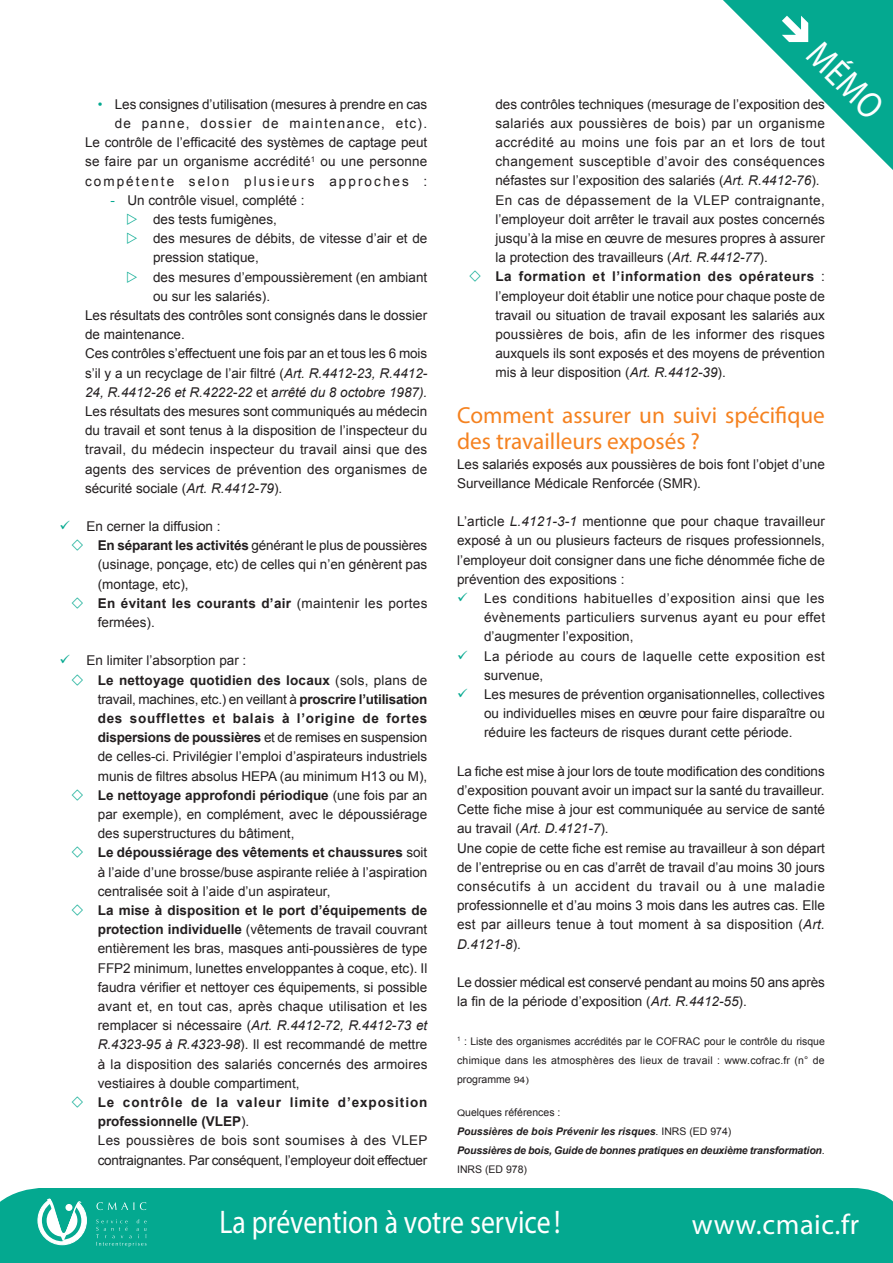
<style>
.page{position:relative;width:893px;height:1263px;background:#fff}
.page>*{position:absolute;margin:0;border:0;box-sizing:border-box;transform-origin:0 0}
.t1{font:37.5px "Myriad Pro";color:#fff;scale:.84 1}
.t2{font:32.85px "Myriad Pro";color:#fff;scale:.85 1}
.t3{font:28.5px "Myriad Pro";letter-spacing:.02em;color:#fff}
.t4{font:23.25px/26.2px "Myriad Pro";color:#f58220}
.t5{font:13.5px/19.2px "Arial";color:#231f20}
.t6{font:13.5px/19.2px "Arial";letter-spacing:-.02em;color:#231f20}
.t7{font:italic 13.5px "Arial";color:#231f20}
.t8{font:italic 700 10.5px/19.2px "Arial";letter-spacing:-.015em;color:#231f20}
.t9{font:10.5px/19.2px "Arial";letter-spacing:.02em;color:#231f20;text-align:justify}
.s1{color:#04a990}
.s2{font-style:italic}
.s3{font-style:normal}
.s4{font-weight:700}
.s5{font-size:8.85px}
.s6{font-weight:400;font-style:normal;font-size:8.85px}
.s7{font-weight:400;font-style:normal}
</style>
<div class="page">
<div style="left:0;top:1188px;width:893px;height:75px;background:#04a990"></div>
<svg style="left:37px;top:1198px;width:50px;height:47px"></svg>
<svg style="left:96px;top:1202px;width:38px;height:8px"></svg>
<svg style="left:140px;top:1202px;width:6px;height:8px"></svg>
<svg style="left:96px;top:1219px;width:51px;height:28px"></svg>
<svg style="left:723px;top:0;width:170px;height:170px"></svg>
<p class="t5" style="left:85px;top:94px;width:344px;text-align:right"><span class="s1">•</span> Les consignes d’utilisation (mesures à prendre en cas de panne, dossier de maintenance, etc).<br>Le contrôle de l’efficacité des systèmes de captage peut se faire par un organisme accrédité<sup>1</sup> ou une personne compétente selon plusieurs approches :</p>
<p class="t5" style="left:111px;top:190px;width:196px"><span class="s1">-</span> Un contrôle visuel, complété :</p>
<p class="t5" style="left:153px;top:210px;width:125px">des tests fumigènes,</p>
<p class="t5" style="left:153px;top:229px;width:276px">des mesures de débits, de vitesse d’air et de</p>
<p class="t5" style="left:153px;top:248px;width:107px">pression statique,</p>
<p class="t5" style="left:153px;top:267px;width:276px">des mesures d’empoussièrement (en ambiant</p>
<p class="t5" style="left:153px;top:286px;width:119px">ou sur les salariés).</p>
<p class="t5" style="left:85px;top:306px;width:344px">Les résultats des contrôles sont consignés dans le dossier</p>
<p class="t5" style="left:85px;top:325px;width:101px">de maintenance.</p>
<p class="t5" style="left:85px;top:344px;width:344px">Ces contrôles s’effectuent une fois par an et tous les 6 mois</p>
<p class="t5" style="left:85px;top:363px;width:344px">s’il y a un recyclage de l’air filtré (<span class="s2">Art. R.4412-23, R.4412-</span></p>
<p class="t7" style="left:85px;top:383px;width:344px">24, R.4412-26 et R.4222-22 <span class="s3">et</span> arrêté du 8 octobre 1987).</p>
<p class="t5" style="left:85px;top:402px;width:344px">Les résultats des mesures sont communiqués au médecin</p>
<p class="t5" style="left:85px;top:421px;width:344px">du travail et sont tenus à la disposition de l’inspecteur du</p>
<p class="t5" style="left:85px;top:440px;width:344px">travail, du médecin inspecteur du travail ainsi que des</p>
<p class="t5" style="left:85px;top:459px;width:344px">agents des services de prévention des organismes de</p>
<p class="t5" style="left:85px;top:478px;width:199px">sécurité sociale (<span class="s2">Art. R.4412-79</span>).</p>
<p class="t5" style="left:98px;top:517px;width:331px;text-indent:-11px">En cerner la diffusion :<br><span class="s4">En séparant les activités</span> générant le plus de poussières (usinage, ponçage, etc) de celles qui n’en génèrent pas (montage, etc),<br><span class="s4">En évitant les courants d’air</span> (maintenir les portes fermées).</p>
<p class="t5" style="left:98px;top:651px;width:331px;text-indent:-11px">En limiter l’absorption par :<br><span class="s4">Le nettoyage quotidien des locaux</span> (sols, plans de travail, machines, etc.) en veillant à <span class="s4">proscrire l’utilisation des soufflettes et balais à l’origine de fortes dispersions de poussières</span> et de remises en suspension de celles-ci. Privilégier l’emploi d’aspirateurs industriels munis de filtres absolus HEPA (au minimum H13 ou M), <span class="s4">Le nettoyage approfondi périodique</span> (une fois par an par exemple), en complément, avec le dépoussiérage des superstructures du bâtiment,<br><span class="s4">Le dépoussiérage des vêtements et chaussures</span> soit à l’aide d’une brosse/buse aspirante reliée à l’aspiration centralisée soit à l’aide d’un aspirateur,</p>
<p class="t5" style="left:98px;top:901px;width:331px;text-align:justify"><span class="s4">La mise à disposition et le port d’équipements de protection individuelle</span> (vêtements de travail couvrant entièrement les bras, masques anti-poussières de type FFP2 minimum, lunettes enveloppantes à coque, etc). Il faudra vérifier et nettoyer ces équipements, si possible avant et, en tout cas, après chaque utilisation et les remplacer si nécessaire (<span class="s2">Art. R.4412-72, R.4412-73 et R.4323-95 à R.4323-98</span>). Il est recommandé de mettre à la disposition des salariés concernés des armoires vestiaires à double compartiment,</p>
<p class="t6" style="left:98px;top:1093px;width:331px"><span class="s4">Le contrôle de la valeur limite d’exposition professionnelle (VLEP</span>).<br>Les poussières de bois sont soumises à des VLEP contraignantes. Par conséquent, l’employeur doit effectuer</p>
<h1 class="t1" style="left:798px;top:0;width:163px;rotate:45deg">➔MÉMO</h1>
<p class="t5" style="left:495px;top:94px;width:331px">des contrôles techniques (mesurage de l’exposition des salariés aux poussières de bois) par un organisme accrédité au moins une fois par an et lors de tout changement susceptible d’avoir des conséquences néfastes sur l’exposition des salariés (<span class="s2">Art. R.4412-76</span>).<br>En cas de dépassement de la VLEP contraignante, l’employeur doit arrêter le travail aux postes concernés jusqu’à la mise en œuvre de mesures propres à assurer la protection des travailleurs (<span class="s2">Art. R.4412-77</span>).<br><span class="s4">La formation et l’information des opérateurs</span> : l’employeur doit établir une notice pour chaque poste de travail ou situation de travail exposant les salariés aux poussières de bois, afin de les informer des risques auxquels ils sont exposés et des moyens de prévention mis à leur disposition (<span class="s2">Art. R.4412-39</span>).</p>
<h3 class="t4" style="left:457px;top:402px;width:369px">Comment assurer un suivi spécifique des travailleurs exposés ?</h3>
<p class="t5" style="left:457px;top:454px;width:369px">Les salariés exposés aux poussières de bois font l’objet d’une<br>Surveillance Médicale Renforcée (SMR).</p>
<p class="t5" style="left:457px;top:512px;width:369px;text-align:justify">L’article <span class="s2">L.4121-3-1</span> mentionne que pour chaque travailleur exposé à un ou plusieurs facteurs de risques professionnels, l’employeur doit consigner dans une fiche dénommée fiche de prévention des expositions :</p>
<p class="t5" style="left:484px;top:589px;width:342px">Les conditions habituelles d’exposition ainsi que les évènements particuliers survenus ayant eu pour effet d’augmenter l’exposition,<br>La période au cours de laquelle cette exposition est survenue,<br>Les mesures de prévention organisationnelles, collectives ou individuelles mises en œuvre pour faire disparaître ou réduire les facteurs de risques durant cette période.</p>
<p class="t5" style="left:457px;top:761px;width:369px">La fiche est mise à jour lors de toute modification des conditions d’exposition pouvant avoir un impact sur la santé du travailleur.<br>Cette fiche mise à jour est communiquée au service de santé au travail (<span class="s2">Art. D.4121-7</span>).<br>Une copie de cette fiche est remise au travailleur à son départ de l’entreprise ou en cas d’arrêt de travail d’au moins 30 jours consécutifs à un accident du travail ou à une maladie professionnelle et d’au moins 3 mois dans les autres cas. Elle est par ailleurs tenue à tout moment à sa disposition (<span class="s2">Art.<br>D.4121-8</span>).</p>
<p class="t5" style="left:457px;top:973px;width:369px">Le dossier médical est conservé pendant au moins 50 ans après la fin de la période d’exposition (<span class="s2">Art. R.4412-55</span>).</p>
<p class="t9" style="left:457px;top:1031px;width:369px"><sup>1</sup> : Liste des organismes accrédités par le COFRAC pour le contrôle du risque chimique dans les atmosphères des lieux de travail : www.cofrac.fr (n° de programme <span class="s5">94)</span></p>
<p class="t8" style="left:457px;top:1103px;width:369px"><span class="s6">Q</span><span class="s7">uelques références :<br></span>Poussières de bois Prévenir les risques<span class="s7">. INRS (ED 974)<br></span>Poussières de bois, Guide de bonnes pratiques en deuxième transformation<span class="s7">.<br>INRS (ED 978)</span></p>
<h2 class="t2" style="left:219px;top:1202px;width:403px">La prévention à votre service!</h2>
<h3 class="t3" style="left:692px;top:1206px;width:169px">www.cmaic.fr</h3>
</div>
